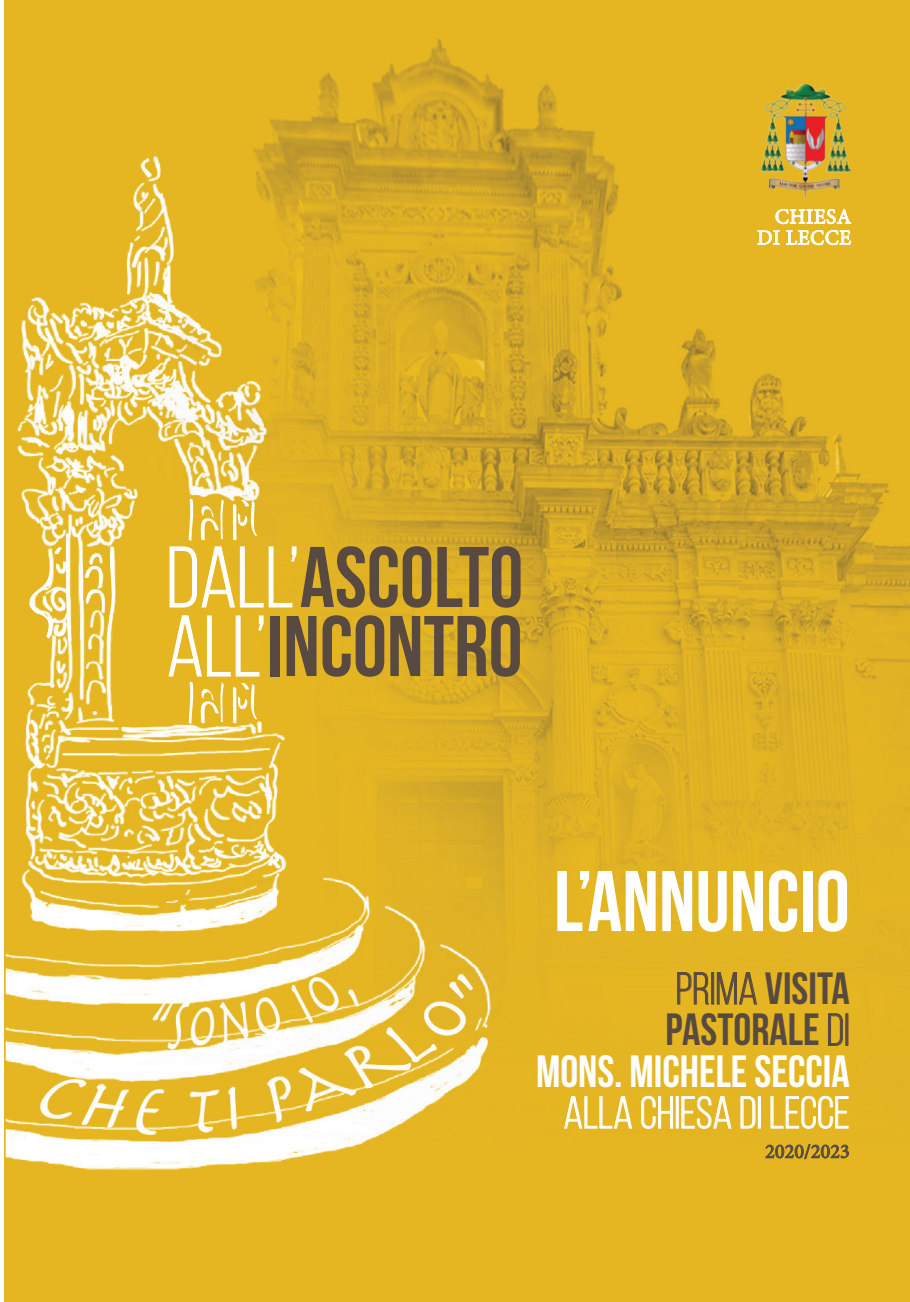
<style>
.page{position:relative;width:910px;height:1302px;background:#fff}
.page>*{position:absolute;margin:0;border:0;box-sizing:border-box;transform-origin:0 0}
.t1{font:700 85.8px/69px "Bebas Neue";color:#594a41}
.t2{font:700 85.8px "Bebas Neue";color:#fff}
.t3{font:700 45px/41.4px "Bebas Neue";color:#fff;text-align:right}
.t4{font:21px/21px "Minion Pro";letter-spacing:.025em;color:#fff;text-align:right}
.t5{font:20.1px "Minion Pro";letter-spacing:.005em;color:#594a41}
.s1{font-weight:400;color:#fff}
.s2{font-weight:400;color:#594a41}
.s3{color:#594a41}
.s4{font-weight:400}
</style>
<div class="page">
<img style="left:4px;top:0;width:906px;height:1301px">
<svg style="left:677px;top:971px;width:33px;height:33px"></svg>
<div style="left:711px;top:971px;width:3px;height:33px;border:1px solid #594a41"></div>
<svg style="left:716px;top:968px;width:42px;height:36px;background:#c19a29"></svg>
<svg style="left:828px;top:1012px;width:15px;height:34px"></svg>
<div style="left:845px;top:1013px;width:3px;height:32px;border:1px solid #594a41"></div>
<svg style="left:564px;top:1095px;width:69px;height:33px;background:#e9c34c"></svg>
<svg style="left:641px;top:1095px;width:32px;height:34px"></svg>
<div style="left:676px;top:1095px;width:3px;height:33px;border:1px solid #fff"></div>
<svg style="left:681px;top:1095px;width:51px;height:34px;background:#eac655"></svg>
<svg style="left:740px;top:1095px;width:16px;height:33px"></svg>
<div style="left:758px;top:1095px;width:3px;height:33px;border:1px solid #fff"></div>
<svg style="left:770px;top:1095px;width:79px;height:34px;background:#e9c554"></svg>
<svg style="left:765px;top:1143px;width:10px;height:15px"></svg>
<div style="left:775px;top:1144px;width:9px;height:14px;border:1px solid #594a41;border-radius:50%"></div>
<div style="left:777px;top:1144px;width:5px;height:13px;border:1px solid #594a41;border-radius:50%"></div>
<svg style="left:784px;top:1143px;width:11px;height:15px"></svg>
<div style="left:795px;top:1144px;width:9px;height:14px;border:1px solid #594a41;border-radius:50%"></div>
<div style="left:796px;top:1144px;width:6px;height:13px;border:1px solid #594a41;border-radius:50%"></div>
<svg style="left:803px;top:1143px;width:18px;height:16px"></svg>
<div style="left:821px;top:1144px;width:9px;height:14px;border:1px solid #594a41;border-radius:50%"></div>
<div style="left:823px;top:1144px;width:5px;height:13px;border:1px solid #594a41;border-radius:50%"></div>
<svg style="left:830px;top:1143px;width:19px;height:15px"></svg>
<svg style="left:775px;top:207px;width:76px;height:17px"></svg>
<svg style="left:757px;top:230px;width:23px;height:15px"></svg>
<svg style="left:786px;top:230px;width:65px;height:15px"></svg>
<img style="left:760px;top:84px;width:91px;height:115px">
<svg style="left:28px;top:532px;width:44px;height:110px"></svg>
<svg style="left:78px;top:535px;width:39px;height:117px"></svg>
<svg style="left:169px;top:498px;width:128px;height:109px;background:#e6bd3b"></svg>
<svg style="left:168px;top:615px;width:96px;height:109px;background:#e7be3a"></svg>
<p class="t4" style="left:757px;top:206px;width:96px">CHIESA<br>DI LECCE</p>
<p class="t1" style="left:167px;top:541px;width:358px"><span class="s1">dall’</span>ASCOLTO <span class="s1">all’</span>INCONTRO</p>
<p class="t2" style="left:554px;top:854px;width:297px">L’ANNUNCIO</p>
<p class="t3" style="left:536px;top:967px;width:315px"><span class="s2">PRIMA</span> <span class="s3">VISITA<br>PASTORALE</span><span class="s2">DI<br></span>MONS. MICHELE SECCIA<br><span class="s4">ALLA CHIESA DI LECCE</span></p>
<p class="t5" style="left:765px;top:1137px;width:86px">2020/2023</p>
</div>
